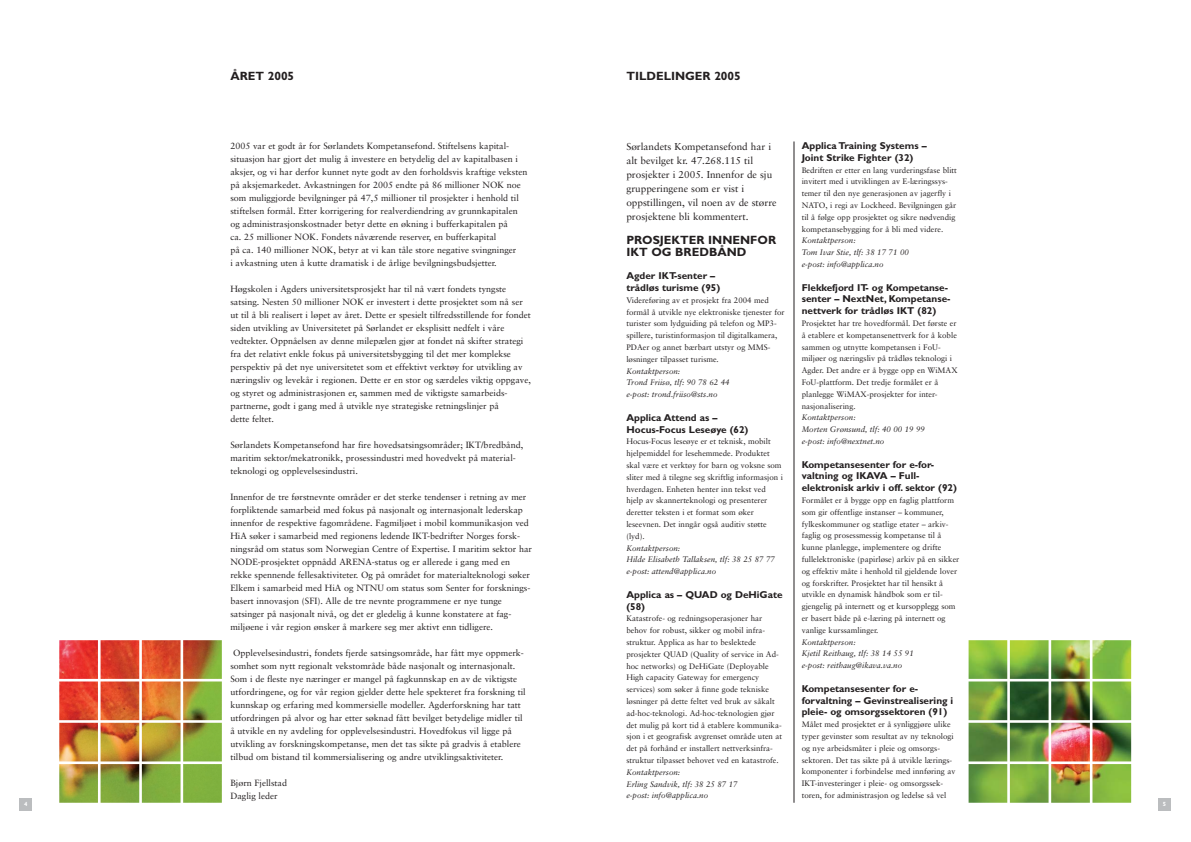
<style>
.page{position:relative;width:1191px;height:842px;background:#fff}
.page>*{position:absolute;margin:0;border:0;box-sizing:border-box;transform-origin:0 0}
.t1{font:700 12px/11.8px "Gill Sans";color:#231f20}
.t2{font:700 10px/11.8px "Gill Sans";color:#231f20}
.t3{font:10px/14px "Sabon";color:#231f20}
.t4{font:9px/13px "Sabon";color:#231f20}
.t5{font:8px/11.8px "Sabon";color:#231f20}
.t6{font:italic 8px/11.8px "Sabon";color:#231f20}
.t7{font:700 6px "Gill Sans";color:#fff}
</style>
<div class="page">
<div style="left:1158px;top:798px;width:12px;height:13px;background:#bbbdbf"></div>
<div style="left:20px;top:798px;width:12px;height:13px;background:#bbbdbf"></div>
<img style="left:59px;top:640px;width:163px;height:163px">
<img style="left:968px;top:640px;width:163px;height:163px">
<hr style="left:793px;top:141px;width:1px;height:662px;background:#231f20">
<h1 class="t1" style="left:230px;top:71px;width:65px">ÅRET 2005</h1>
<h1 class="t1" style="left:626px;top:71px;width:116px">TILDELINGER 2005</h1>
<p class="t2" style="left:801px;top:141px;width:126px">Applica Training Systems –<br>Joint Strike Fighter (32)</p>
<p class="t5" style="left:801px;top:165px;width:157px">Bedriften er etter en lang vurderingsfase blitt invitert med i utviklingen av E-læringssys&shy;temer til den nye generasjonen av jagerfly i NATO, i regi av Lockheed. Bevilgningen går til å følge opp prosjektet og sikre nødvendig kompetansebygging for å bli med videre.</p>
<p class="t6" style="left:801px;top:235px;width:109px">Kontaktperson:<br>Tom Ivar Stie, tlf: 38 17 71 00 e-post: info@applica.no</p>
<p class="t2" style="left:801px;top:282px;width:150px">Flekkefjord IT- og Kompetanse&shy;senter – NextNet, Kompetanse&shy;nettverk for trådløs IKT (82)</p>
<p class="t5" style="left:801px;top:318px;width:157px">Prosjektet har tre hovedformål. Det første er å etablere et kompetansenettverk for å koble sammen og utnytte kompetansen i FoU&shy;miljøer og næringsliv på trådløs teknologi i Agder. Det andre er å bygge opp en WiMAX FoU-plattform. Det tredje formålet er å planlegge WiMAX-prosjekter for inter&shy;nasjonalisering.</p>
<p class="t6" style="left:801px;top:412px;width:125px">Kontaktperson:<br>Morten Grønsund, tlf: 40 00 19 99 e-post: info@nextnet.no</p>
<p class="t2" style="left:801px;top:459px;width:157px">Kompetansesenter for e-for&shy;valtning og IKAVA – Full&shy;elektronisk arkiv i off. sektor (92)</p>
<p class="t5" style="left:801px;top:495px;width:159px">Formålet er å bygge opp en faglig plattform som gir offentlige instanser – kommuner, fylkeskommuner og statlige etater – arkiv&shy;faglig og prosessmessig kompetanse til å kunne planlegge, implementere og drifte fullelektroniske (papirløse) arkiv på en sikker og effektiv måte i henhold til gjeldende lover og forskrifter. Prosjektet har til hensikt å utvikle en dynamisk håndbok som er til&shy;gjengelig på internett og et kursopplegg som er basert både på e-læring på internett og vanlige kurssamlinger.</p>
<p class="t6" style="left:801px;top:637px;width:114px">Kontaktperson:<br>Kjetil Reithaug, tlf: 38 14 55 91 e-post: reithaug@ikava.va.no</p>
<p class="t2" style="left:801px;top:684px;width:153px">Kompetansesenter for e&shy;forvaltning – Gevinstrealisering i pleie- og omsorgssektoren (91)</p>
<p class="t5" style="left:801px;top:719px;width:155px">Målet med prosjektet er å synliggjøre ulike typer gevinster som resultat av ny teknologi og nye arbeidsmåter i pleie og omsorgs&shy;sektoren. Det tas sikte på å utvikle lærings&shy;komponenter i forbindelse med innføring av IKT-investeringer i pleie- og omsorgssek&shy;toren, for administrasjon og ledelse så vel</p>
<p class="t3" style="left:626px;top:140px;width:152px">Sørlandets Kompetansefond har i alt bevilget kr. 47.268.115 til prosjekter i 2005. Innenfor de sju grupperingene som er vist i oppstillingen, vil noen av de større prosjektene bli kommentert.</p>
<h1 class="t1" style="left:626px;top:235px;width:151px">PROSJEKTER INNENFOR<br>IKT OG BREDBÅND</h1>
<p class="t2" style="left:626px;top:271px;width:95px">Agder IKT-senter – trådløs turisme (95)</p>
<p class="t5" style="left:626px;top:295px;width:160px">Videreføring av et prosjekt fra 2004 med formål å utvikle nye elektroniske tjenester for turister som lydguiding på telefon og MP3- spillere, turistinformasjon til digitalkamera, PDAer og annet bærbart utstyr og MMS&shy;løsninger tilpasset turisme.</p>
<p class="t6" style="left:626px;top:366px;width:105px">Kontaktperson:<br>Trond Friisø, tlf: 90 78 62 44 e-post: trond.friiso@sts.no</p>
<p class="t2" style="left:626px;top:413px;width:123px">Applica Attend as –<br>Hocus-Focus Leseøye (62)</p>
<p class="t5" style="left:626px;top:436px;width:158px">Hocus-Focus leseøye er et teknisk, mobilt hjelpemiddel for lesehemmede. Produktet skal være et verktøy for barn og voksne som sliter med å tilegne seg skriftlig informasjon i hverdagen. Enheten henter inn tekst ved hjelp av skannerteknologi og presenterer deretter teksten i et format som øker leseevnen. Det inngår også auditiv støtte (lyd).</p>
<p class="t6" style="left:626px;top:543px;width:150px">Kontaktperson:<br>Hilde Elisabeth Tallaksen, tlf: 38 25 87 77 e-post: attend@applica.no</p>
<p class="t2" style="left:626px;top:590px;width:158px">Applica as – QUAD og DeHiGate (58)</p>
<p class="t5" style="left:626px;top:613px;width:157px">Katastrofe- og redningsoperasjoner har behov for robust, sikker og mobil infra&shy;struktur. Applica as har to beslektede prosjekter QUAD (Quality of service in Ad&shy;hoc networks) og DeHiGate (Deployable High capacity Gateway for emergency services) som søker å finne gode tekniske løsninger på dette feltet ved bruk av såkalt ad-hoc-teknologi. Ad-hoc-teknologien gjør det mulig på kort tid å etablere kommunika&shy;sjon i et geografisk avgrenset område uten at det på forhånd er installert nettverksinfra&shy;struktur tilpasset behovet ved en katastrofe.</p>
<p class="t6" style="left:626px;top:767px;width:113px">Kontaktperson:<br>Erling Sandvik, tlf: 38 25 87 17 e-post: info@applica.no</p>
<p class="t4" style="left:230px;top:140px;width:299px">2005 var et godt år for Sørlandets Kompetansefond. Stiftelsens kapital&shy;situasjon har gjort det mulig å investere en betydelig del av kapitalbasen i aksjer, og vi har derfor kunnet nyte godt av den forholdsvis kraftige veksten på aksjemarkedet. Avkastningen for 2005 endte på 86 millioner NOK noe som muliggjorde bevilgninger på 47,5 millioner til prosjekter i henhold til stiftelsen formål. Etter korrigering for realverdiendring av grunnkapitalen og administrasjonskostnader betyr dette en økning i bufferkapitalen på<br>ca. 25 millioner NOK. Fondets nåværende reserver, en bufferkapital<br>på ca. 140 millioner NOK, betyr at vi kan tåle store negative svingninger<br>i avkastning uten å kutte dramatisk i de årlige bevilgningsbudsjetter.</p>
<p class="t4" style="left:230px;top:283px;width:302px">Høgskolen i Agders universitetsprosjekt har til nå vært fondets tyngste satsing. Nesten 50 millioner NOK er investert i dette prosjektet som nå ser ut til å bli realisert i løpet av året. Dette er spesielt tilfredsstillende for fondet siden utvikling av Universitetet på Sørlandet er eksplisitt nedfelt i våre vedtekter. Oppnåelsen av denne milepælen gjør at fondet nå skifter strategi fra det relativt enkle fokus på universitetsbygging til det mer komplekse perspektiv på det nye universitetet som et effektivt verktøy for utvikling av næringsliv og levekår i regionen. Dette er en stor og særdeles viktig oppgave, og styret og administrasjonen er, sammen med de viktigste samarbeids&shy;partnerne, godt i gang med å utvikle nye strategiske retningslinjer på<br>dette feltet.</p>
<p class="t4" style="left:230px;top:439px;width:294px">Sørlandets Kompetansefond har fire hovedsatsingsområder; IKT/bredbånd, maritim sektor/mekatronikk, prosessindustri med hovedvekt på material&shy;teknologi og opplevelsesindustri.</p>
<p class="t4" style="left:230px;top:491px;width:303px">Innenfor de tre førstnevnte områder er det sterke tendenser i retning av mer forpliktende samarbeid med fokus på nasjonalt og internasjonalt lederskap innenfor de respektive fagområdene. Fagmiljøet i mobil kommunikasjon ved HiA søker i samarbeid med regionens ledende IKT-bedrifter Norges forsk&shy;ningsråd om status som Norwegian Centre of Expertise. I maritim sektor har NODE-prosjektet oppnådd ARENA-status og er allerede i gang med en rekke spennende fellesaktiviteter. Og på området for materialteknologi søker Elkem i samarbeid med HiA og NTNU om status som Senter for forsknings&shy;basert innovasjon (SFI). Alle de tre nevnte programmene er nye tunge satsinger på nasjonalt nivå, og det er gledelig å kunne konstatere at fag&shy;miljøene i vår region ønsker å markere seg mer aktivt enn tidligere.</p>
<p class="t4" style="left:230px;top:647px;width:297px;text-indent:3px">Opplevelsesindustri, fondets fjerde satsingsområde, har fått mye oppmerk&shy;somhet som nytt regionalt vekstområde både nasjonalt og internasjonalt.<br>Som i de fleste nye næringer er mangel på fagkunnskap en av de viktigste utfordringene, og for vår region gjelder dette hele spekteret fra forskning til kunnskap og erfaring med kommersielle modeller. Agderforskning har tatt utfordringen på alvor og har etter søknad fått bevilget betydelige midler til å utvikle en ny avdeling for opplevelsesindustri. Hovedfokus vil ligge på utvikling av forskningskompetanse, men det tas sikte på gradvis å etablere tilbud om bistand til kommersialisering og andre utviklingsaktiviteter.</p>
<p class="t4" style="left:230px;top:777px;width:58px">Bjørn Fjellstad<br>Daglig leder</p>
<p class="t7" style="left:24px;top:802px;width:5px">4</p>
<p class="t7" style="left:1162px;top:802px;width:5px">5</p>
</div>
